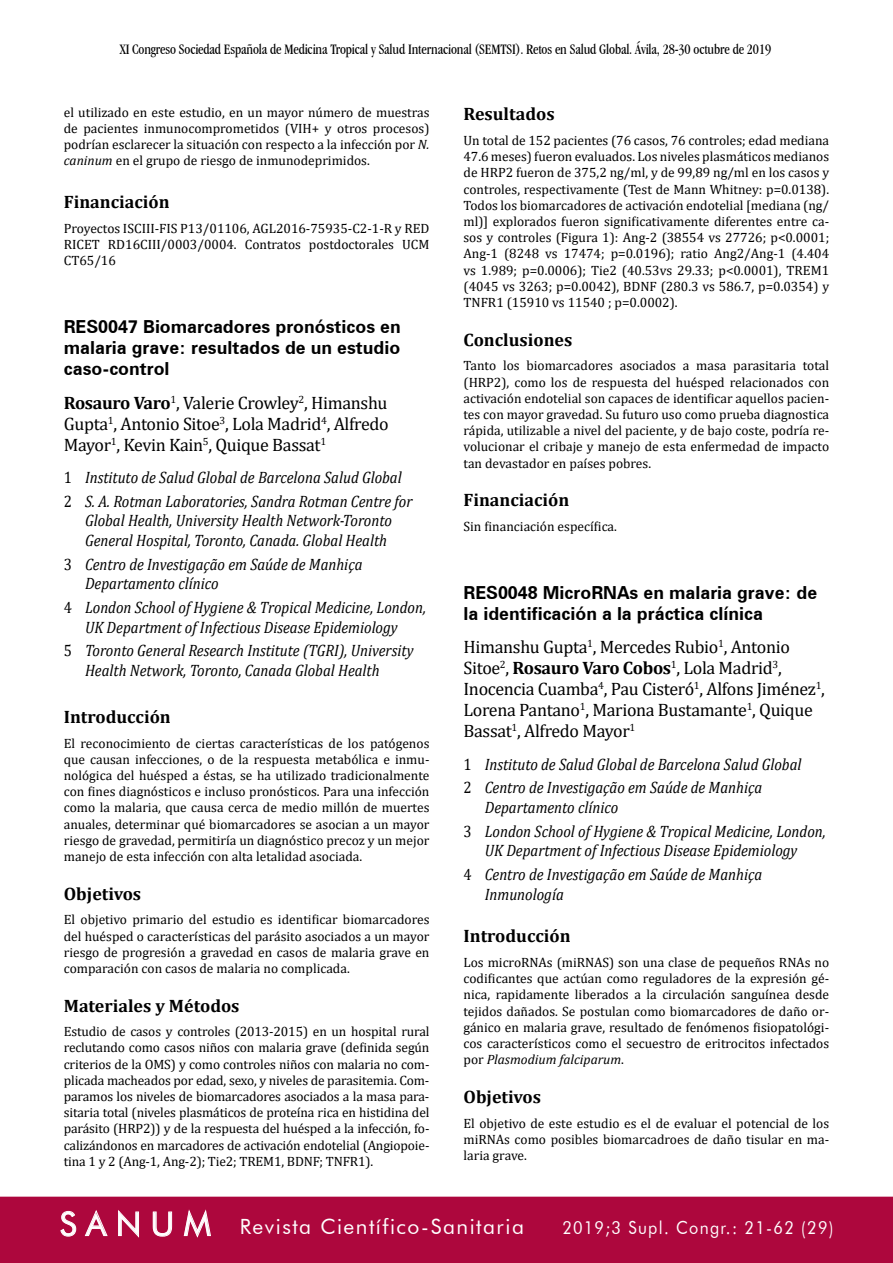
<style>
.page{position:relative;width:893px;height:1263px;background:#fff}
.page>*{position:absolute;margin:0;border:0;box-sizing:border-box;transform-origin:0 0}
.t1{font:21px "Futura BT";letter-spacing:.07em;color:#fff}
.t2{font:18px/21px "Cambria";letter-spacing:-.02em;color:#000;text-align:justify}
.t3{font:700 18px/21px "Zurich BT";color:#000;text-align:justify}
.t4{font:700 18px "Cambria";color:#000}
.t5{font:18px "Futura BT";letter-spacing:.08em;color:#fff;scale:.9 1}
.t6{font:italic 16.5px/23.7px "Cambria";color:#000;scale:.9 1}
.t7{font:condensed 15px "Garamond IT Cby BT";letter-spacing:-.01em;color:#000;scale:.95 1}
.t8{font:13.5px/16.2px "Cambria";color:#000;text-align:justify}
.s1{font-style:italic}
.s2{font-weight:700}
.s3{font-style:normal}
.s4{font-size:33px}
</style>
<div class="page">
<div style="left:0;top:1197px;width:893px;height:66px;background:#ad073d"></div>
<p class="t7" style="left:120px;top:41px;width:687px">XI Congreso Sociedad Española de Medicina Tropical y Salud Internacional (SEMTSI). Retos en Salud Global. Ávila, 28-30 octubre de 2019</p>
<p class="t8" style="left:64px;top:104px;width:367px">el utilizado en este estudio, en un mayor número de muestras de pacientes inmunocomprometidos (VIH+ y otros procesos) podrían esclarecer la situación con respecto a la infección por <span class="s1">N. caninum</span> en el grupo de riesgo de inmunodeprimidos.</p>
<h2 class="t4" style="left:64px;top:189px;width:107px">Financiación</h2>
<p class="t8" style="left:64px;top:220px;width:367px">Proyectos ISCIII-FIS P13/01106, AGL2016-75935-C2-1-R y RED RICET RD16CIII/0003/0004. Contratos postdoctorales UCM CT65/16</p>
<h2 class="t3" style="left:64px;top:316px;width:339px">RES0047 Biomarcadores pronósticos en malaria grave: resultados de un estudio caso-control</h2>
<h2 class="t2" style="left:64px;top:392px;width:326px"><span class="s2">Rosauro Varo</span><sup>1</sup>, Valerie Crowley<sup>2</sup>, Himanshu Gupta<sup>1</sup>, Antonio Sitoe<sup>3</sup>, Lola Madrid<sup>4</sup>, Alfredo Mayor<sup>1</sup>, Kevin Kain<sup>5</sup>, Quique Bassat<sup>1</sup></h2>
<p class="t6" style="left:64px;top:465px;width:389px"><span class="s3">1</span> Instituto de Salud Global de Barcelona Salud Global<br><span class="s3">2</span> S. A. Rotman Laboratories, Sandra Rotman Centre for</p>
<p class="t6" style="left:85px;top:510px;width:342px;line-height:19.5px">Global Health, University Health Network-Toronto<br>General Hospital, Toronto, Canada. Global Health</p>
<p class="t6" style="left:85px;top:554px;width:310px;line-height:19.5px;text-indent:-21px"><span class="s3">3</span> Centro de Investigação em Saúde de Manhiça<br>Departamento clínico</p>
<p class="t6" style="left:64px;top:597px;width:404px;line-height:19.5px;text-align:center"><span class="s3">4</span> London School of Hygiene &amp; Tropical Medicine, London,<br>UK Department of Infectious Disease Epidemiology</p>
<p class="t6" style="left:85px;top:640px;width:366px;line-height:19.5px;text-indent:-21px"><span class="s3">5</span> Toronto General Research Institute (TGRI), University<br>Health Network, Toronto, Canada Global Health</p>
<h2 class="t4" style="left:64px;top:704px;width:109px">Introducción</h2>
<p class="t8" style="left:64px;top:735px;width:367px">El reconocimiento de ciertas características de los patógenos que causan infecciones, o de la respuesta metabólica e inmu&shy;nológica del huésped a éstas, se ha utilizado tradicionalmente con fines diagnósticos e incluso pronósticos. Para una infección como la malaria, que causa cerca de medio millón de muertes anuales, determinar qué biomarcadores se asocian a un mayor riesgo de gravedad, permitiría un diagnóstico precoz y un mejor manejo de esta infección con alta letalidad asociada.</p>
<h2 class="t4" style="left:64px;top:881px;width:79px">Objetivos</h2>
<p class="t8" style="left:64px;top:911px;width:367px">El objetivo primario del estudio es identificar biomarcadores del huésped o características del parásito asociados a un mayor riesgo de progresión a gravedad en casos de malaria grave en comparación con casos de malaria no complicada.</p>
<h2 class="t4" style="left:64px;top:993px;width:177px">Materiales y Métodos</h2>
<p class="t8" style="left:64px;top:1023px;width:367px">Estudio de casos y controles (2013-2015) en un hospital rural reclutando como casos niños con malaria grave (definida según criterios de la OMS) y como controles niños con malaria no com&shy;plicada macheados por edad, sexo, y niveles de parasitemia. Com&shy;paramos los niveles de biomarcadores asociados a la masa para&shy;sitaria total (niveles plasmáticos de proteína rica en histidina del parásito (HRP2)) y de la respuesta del huésped a la infección, fo&shy;calizándonos en marcadores de activación endotelial (Angiopoie&shy;tina 1 y 2 (Ang-1, Ang-2); Tie2; TREM1, BDNF; TNFR1).</p>
<h2 class="t4" style="left:463px;top:101px;width:93px">Resultados</h2>
<p class="t8" style="left:463px;top:132px;width:367px">Un total de 152 pacientes (76 casos, 76 controles; edad mediana 47.6 meses) fueron evaluados. Los niveles plasmáticos medianos de HRP2 fueron de 375,2 ng/ml, y de 99,89 ng/ml en los casos y controles, respectivamente (Test de Mann Whitney: p=0.0138).<br>Todos los biomarcadores de activación endotelial [mediana (ng/ ml)] explorados fueron significativamente diferentes entre ca&shy;sos y controles (Figura 1): Ang-2 (38554 vs 27726; p&lt;0.0001; Ang-1 (8248 vs 17474; p=0.0196); ratio Ang2/Ang-1 (4.404 vs 1.989; p=0.0006); Tie2 (40.53vs 29.33; p&lt;0.0001), TREM1 (4045 vs 3263; p=0.0042), BDNF (280.3 vs 586.7, p=0.0354) y TNFR1 (15910 vs 11540 ; p=0.0002).</p>
<h2 class="t4" style="left:463px;top:327px;width:110px">Conclusiones</h2>
<p class="t8" style="left:463px;top:358px;width:367px">Tanto los biomarcadores asociados a masa parasitaria total (HRP2), como los de respuesta del huésped relacionados con activación endotelial son capaces de identificar aquellos pacien&shy;tes con mayor gravedad. Su futuro uso como prueba diagnostica rápida, utilizable a nivel del paciente, y de bajo coste, podría re&shy;volucionar el cribaje y manejo de esta enfermedad de impacto tan devastador en países pobres.</p>
<h2 class="t4" style="left:463px;top:487px;width:107px">Financiación</h2>
<p class="t8" style="left:463px;top:518px;width:155px">Sin financiación específica.</p>
<h2 class="t3" style="left:463px;top:582px;width:355px">RES0048 MicroRNAs en malaria grave: de la identificación a la práctica clínica</h2>
<h2 class="t2" style="left:463px;top:637px;width:363px;text-align:left">Himanshu Gupta<sup>1</sup>, Mercedes Rubio<sup>1</sup>, Antonio Sitoe<sup>2</sup>, <span class="s2">Rosauro Varo Cobos</span><sup>1</sup>, Lola Madrid<sup>3</sup>, Inocencia Cuamba<sup>4</sup>, Pau Cisteró<sup>1</sup>, Alfons Jiménez<sup>1</sup>, Lorena Pantano<sup>1</sup>, Mariona Bustamante<sup>1</sup>, Quique Bassat<sup>1</sup>, Alfredo Mayor<sup>1</sup></h2>
<p class="t6" style="left:463px;top:751px;width:377px"><span class="s3">1</span> Instituto de Salud Global de Barcelona Salud Global<br><span class="s3">2</span> Centro de Investigação em Saúde de Manhiça</p>
<p class="t6" style="left:463px;top:795px;width:404px;text-indent:21px">Departamento clínico<br><span class="s3">3</span> London School of Hygiene &amp; Tropical Medicine, London,</p>
<p class="t6" style="left:463px;top:838px;width:372px;text-indent:21px">UK Department of Infectious Disease Epidemiology<br><span class="s3">4</span> Centro de Investigação em Saúde de Manhiça</p>
<p class="t6" style="left:485px;top:881px;width:89px">Inmunología</p>
<h2 class="t4" style="left:463px;top:923px;width:109px">Introducción</h2>
<p class="t8" style="left:463px;top:954px;width:367px">Los microRNAs (miRNAS) son una clase de pequeños RNAs no codificantes que actúan como reguladores de la expresión gé&shy;nica, rapidamente liberados a la circulación sanguínea desde tejidos dañados. Se postulan como biomarcadores de daño or&shy;gánico en malaria grave, resultado de fenómenos fisiopatológi&shy;cos característicos como el secuestro de eritrocitos infectados por <span class="s1">Plasmodium falciparum</span>.</p>
<h2 class="t4" style="left:463px;top:1084px;width:79px">Objetivos</h2>
<p class="t8" style="left:463px;top:1115px;width:367px">El objetivo de este estudio es el de evaluar el potencial de los miRNAs como posibles biomarcadroes de daño tisular en ma&shy;laria grave.</p>
<h1 class="t1" style="left:60px;top:1214px;width:466px"><span class="s4">S A N U M</span> Revista Científico-Sanitaria</h1>
<h2 class="t5" style="left:562px;top:1217px;width:303px">2019;3 Supl. Congr.: 21-62 (29)</h2>
</div>
